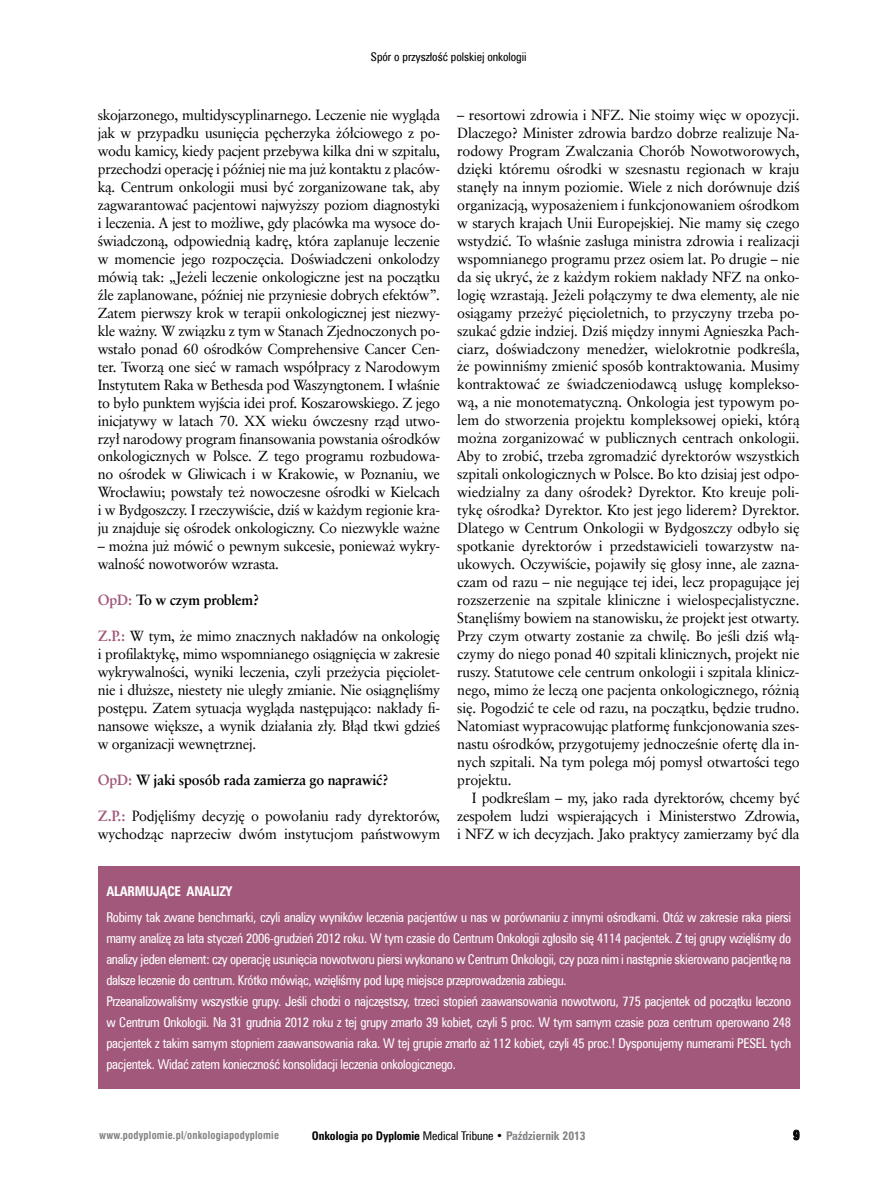
<style>
.page{position:relative;width:872px;height:1191px;background:#fff}
.page>*{position:absolute;margin:0;border:0;box-sizing:border-box;transform-origin:0 0}
.t1{font:14.7px/18px "Class Garmnd EU";letter-spacing:-.02em;color:#000;text-align:justify}
.t2{font:700 14.7px "Class Garmnd EU";letter-spacing:-.02em;color:#000}
.t3{font:13.5px/21px "Zurich Cn EU";letter-spacing:-.02em;color:#fff}
.t4{font:700 13.5px "Zurich Cn EU";letter-spacing:-.02em;color:#fff}
.t5{font:700 13.5px "Zurich Cn EU";color:#000}
.t6{font:700 12px "Zurich Cn EU";color:#000}
.t7{font:12px "Zurich Cn EU";color:#000}
.t8{font:700 10.5px "Swis 721 Cn EU";letter-spacing:.02em;color:#808285}
.s1{color:#a1587b}
.s2{font-weight:700;color:#a1587b}
.s3{font-weight:400}
.s4{color:#808285}
</style>
<div class="page">
<svg style="left:793px;top:1129px;width:6px;height:11px"></svg>
<div style="left:98px;top:866px;width:701px;height:223px;background:#a1587b"></div>
<p class="t7" style="left:371px;top:49px;width:157px">Spór o przyszłość polskiej onkologii</p>
<p class="t1" style="left:98px;top:106px;width:344px">skojarzonego, multidyscyplinarnego. Leczenie nie wygląda jak w przypadku usunięcia pęcherzyka żółciowego z po&shy;wodu kamicy, kiedy pacjent przebywa kilka dni w szpitalu, przechodzi operację i później nie ma już kontaktu z placów&shy;ką. Centrum onkologii musi być zorganizowane tak, aby zagwarantować pacjentowi najwyższy poziom diagnostyki i leczenia. A jest to możliwe, gdy placówka ma wysoce do&shy;świadczoną, odpowiednią kadrę, która zaplanuje leczenie w momencie jego rozpoczęcia. Doświadczeni onkolodzy mówią tak: „Jeżeli leczenie onkologiczne jest na początku źle zaplanowane, później nie przyniesie dobrych efektów”.<br>Zatem pierwszy krok w terapii onkologicznej jest niezwy&shy;kle ważny. W związku z tym w Stanach Zjednoczonych po&shy;wstało ponad 60 ośrodków Comprehensive Cancer Cen&shy;ter. Tworzą one sieć w ramach współpracy z Narodowym Instytutem Raka w Bethesda pod Waszyngtonem. I właśnie to było punktem wyjścia idei prof. Koszarowskiego. Z jego inicjatywy w latach 70. XX wieku ówczesny rząd utwo&shy;rzył narodowy program finansowania powstania ośrodków onkologicznych w Polsce. Z tego programu rozbudowa&shy;no ośrodek w Gliwicach i w Krakowie, w Poznaniu, we Wrocławiu; powstały też nowoczesne ośrodki w Kielcach i w Bydgoszczy. I rzeczywiście, dziś w każdym regionie kra&shy;ju znajduje się ośrodek onkologiczny. Co niezwykle ważne</p>
<p class="t1" style="left:98px;top:537px;width:344px">– można już mówić o pewnym sukcesie, ponieważ wykry&shy;walność nowotworów wzrasta.</p>
<p class="t2" style="left:98px;top:591px;width:163px"><span class="s1">OpD:</span> To w czym problem?</p>
<p class="t1" style="left:98px;top:627px;width:344px"><span class="s2">Z.P.:</span> W tym, że mimo znacznych nakładów na onkologię i profilaktykę, mimo wspomnianego osiągnięcia w zakresie wykrywalności, wyniki leczenia, czyli przeżycia pięciolet&shy;nie i dłuższe, niestety nie uległy zmianie. Nie osiągnęliśmy postępu. Zatem sytuacja wygląda następująco: nakłady fi&shy;nansowe większe, a wynik działania zły. Błąd tkwi gdzieś w organizacji wewnętrznej.</p>
<p class="t2" style="left:98px;top:771px;width:292px"><span class="s1">OpD:</span> W jaki sposób rada zamierza go naprawić?</p>
<p class="t1" style="left:98px;top:807px;width:344px"><span class="s2">Z.P.:</span> Podjęliśmy decyzję o powołaniu rady dyrektorów, wychodząc naprzeciw dwóm instytucjom państwowym</p>
<p class="t1" style="left:457px;top:106px;width:344px">– resortowi zdrowia i NFZ. Nie stoimy więc w opozycji.<br>Dlaczego? Minister zdrowia bardzo dobrze realizuje Na&shy;rodowy Program Zwalczania Chorób Nowotworowych, dzięki któremu ośrodki w szesnastu regionach w kraju stanęły na innym poziomie. Wiele z nich dorównuje dziś organizacją, wyposażeniem i funkcjonowaniem ośrodkom w starych krajach Unii Europejskiej. Nie mamy się czego wstydzić. To właśnie zasługa ministra zdrowia i realizacji wspomnianego programu przez osiem lat. Po drugie – nie da się ukryć, że z każdym rokiem nakłady NFZ na onko&shy;logię wzrastają. Jeżeli połączymy te dwa elementy, ale nie osiągamy przeżyć pięcioletnich, to przyczyny trzeba po&shy;szukać gdzie indziej. Dziś między innymi Agnieszka Pach&shy;ciarz, doświadczony menedżer, wielokrotnie podkreśla, że powinniśmy zmienić sposób kontraktowania. Musimy kontraktować ze świadczeniodawcą usługę komplekso&shy;wą, a nie monotematyczną. Onkologia jest typowym po&shy;lem do stworzenia projektu kompleksowej opieki, którą można zorganizować w publicznych centrach onkologii.<br>Aby to zrobić, trzeba zgromadzić dyrektorów wszystkich szpitali onkologicznych w Polsce. Bo kto dzisiaj jest odpo&shy;wiedzialny za dany ośrodek? Dyrektor. Kto kreuje poli&shy;tykę ośrodka? Dyrektor. Kto jest jego liderem? Dyrektor.<br>Dlatego w Centrum Onkologii w Bydgoszczy odbyło się spotkanie dyrektorów i przedstawicieli towarzystw na&shy;ukowych. Oczywiście, pojawiły się głosy inne, ale zazna&shy;czam od razu – nie negujące tej idei, lecz propagujące jej rozszerzenie na szpitale kliniczne i wielospecjalistyczne.<br>Stanęliśmy bowiem na stanowisku, że projekt jest otwarty.<br>Przy czym otwarty zostanie za chwilę. Bo jeśli dziś włą&shy;czymy do niego ponad 40 szpitali klinicznych, projekt nie ruszy. Statutowe cele centrum onkologii i szpitala klinicz&shy;nego, mimo że leczą one pacjenta onkologicznego, różnią się. Pogodzić te cele od razu, na początku, będzie trudno.<br>Natomiast wypracowując platformę funkcjonowania szes&shy;nastu ośrodków, przygotujemy jednocześnie ofertę dla in&shy;nych szpitali. Na tym polega mój pomysł otwartości tego projektu.</p>
<p class="t1" style="left:457px;top:788px;width:344px;text-indent:15px">I podkreślam – my, jako rada dyrektorów, chcemy być zespołem ludzi wspierających i Ministerstwo Zdrowia, i NFZ w ich decyzjach. Jako praktycy zamierzamy być dla</p>
<p class="t4" style="left:106px;top:883px;width:128px">alarmujące analizy</p>
<p class="t3" style="left:106px;top:906px;width:686px">Robimy tak zwane benchmarki, czyli analizy wyników leczenia pacjentów u nas w porównaniu z innymi ośrodkami. Otóż w zakresie raka piersi mamy analizę za lata styczeń 2006-grudzień 2012 roku. W tym czasie do Centrum Onkologii zgłosiło się 4114 pacjentek. Z tej grupy wzięliśmy do analizy jeden element: czy operację usunięcia nowotworu piersi wykonano w Centrum Onkologii, czy poza nim i następnie skierowano pacjentkę na dalsze leczenie do centrum. Krótko mówiąc, wzięliśmy pod lupę miejsce przeprowadzenia zabiegu.<br>Przeanalizowaliśmy wszystkie grupy. Jeśli chodzi o najczęstszy, trzeci stopień zaawansowania nowotworu, 775 pacjentek od początku leczono w Centrum Onkologii. Na 31 grudnia 2012 roku z tej grupy zmarło 39 kobiet, czyli 5 proc. W tym samym czasie poza centrum operowano 248 pacjentek z takim samym stopniem zaawansowania raka. W tej grupie zmarło aż 112 kobiet, czyli 45 proc.! Dysponujemy numerami PESEL tych pacjentek. Widać zatem konieczność konsolidacji leczenia onkologicznego.</p>
<p class="t8" style="left:99px;top:1128px;width:181px">www.podyplomie.pl/onkologiapodyplomie</p>
<p class="t6" style="left:312px;top:1128px;width:275px">Onkologia po Dyplomie <span class="s3">Medical Tribune •</span> <span class="s4">Październik 2013</span></p>
<p class="t5" style="left:793px;top:1126px;width:8px">9</p>
</div>
